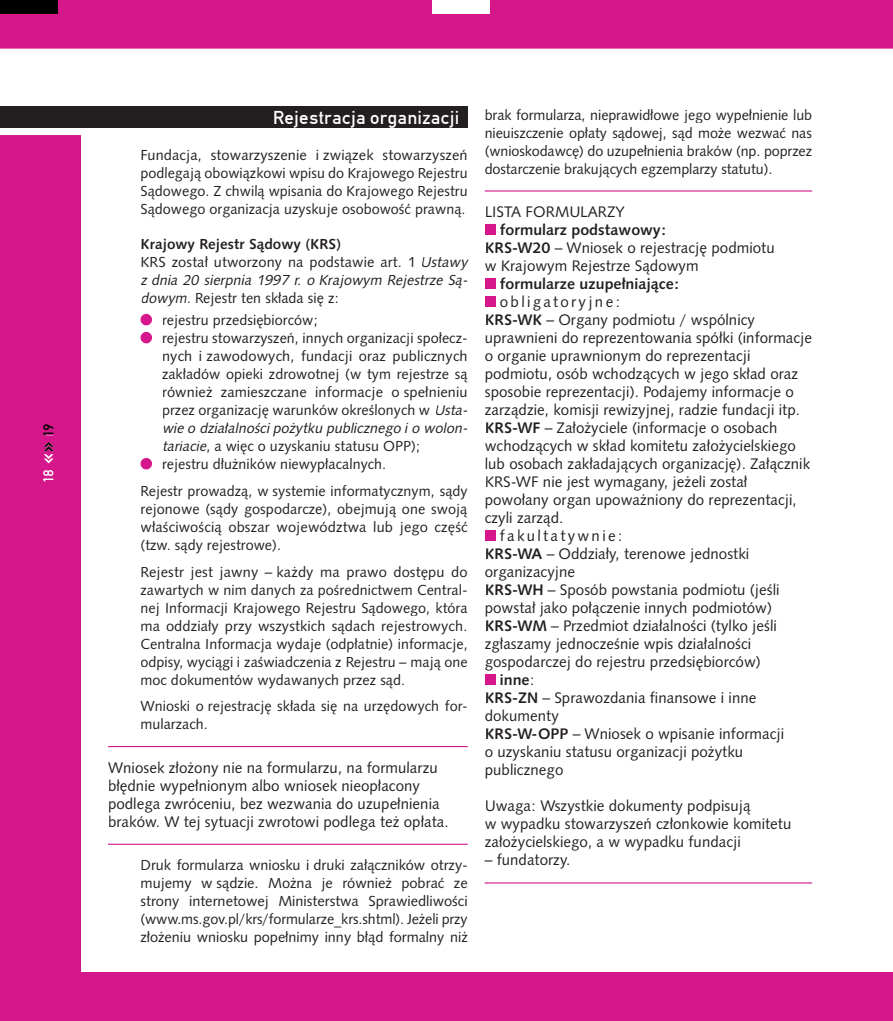
<style>
.page{position:relative;width:893px;height:1021px;background:#fff}
.page>*{position:absolute;margin:0;border:0;box-sizing:border-box;transform-origin:0 0}
.t1{font:19.5px "Mittelschrift Din DCE";color:#fff}
.t2{font:15px/18px "Humanst 531 PL";color:#231f20}
.t3{font:700 15px "Humanst 531 PL";color:#231f20}
.t4{font:15px "Humanst 531 PL";letter-spacing:.15em;color:#231f20}
.t5{font:15px "Mittelschrift Din DCE";color:#fff}
.t6{font:15px "Mittelschrift Din DCE";color:#000}
.t7{font:14.25px/18px "Humanst 531 PL";color:#231f20;text-align:justify}
.s1{font-weight:700}
.s2{font-style:italic}
.s3{font-weight:400}
</style>
<div class="page">
<hr style="left:108px;top:746px;width:360px;height:1px;background:#d5178b">
<hr style="left:108px;top:843px;width:360px;height:1px;background:#d5178b">
<div style="left:141px;top:314px;width:11px;height:11px;background:#d5178b;border-radius:50%"></div>
<div style="left:141px;top:332px;width:11px;height:11px;background:#d5178b;border-radius:50%"></div>
<div style="left:141px;top:458px;width:11px;height:11px;background:#d5178b;border-radius:50%"></div>
<hr style="left:485px;top:190px;width:327px;height:1px;background:#d5178b">
<hr style="left:485px;top:882px;width:327px;height:1px;background:#d5178b">
<div style="left:485px;top:224px;width:11px;height:11px;background:#d5178b"></div>
<div style="left:485px;top:278px;width:11px;height:11px;background:#d5178b"></div>
<div style="left:485px;top:296px;width:11px;height:11px;background:#d5178b"></div>
<div style="left:485px;top:530px;width:11px;height:11px;background:#d5178b"></div>
<div style="left:485px;top:674px;width:11px;height:11px;background:#d5178b"></div>
<div style="left:0;top:107px;width:468px;height:21px;background:#231f20"></div>
<div style="left:0;top:972px;width:893px;height:48px;background:#d5178b"></div>
<div style="left:0;top:135px;width:81px;height:837px;background:#d5178b"></div>
<div style="left:0;top:0;width:893px;height:49px;background:#d5178b"></div>
<div style="left:0;top:0;width:58px;height:13px;background:#000"></div>
<div style="left:432px;top:0;width:58px;height:14px;background:#fff"></div>
<svg style="left:44px;top:442px;width:10px;height:21px"></svg>
<div style="left:44px;top:424px;width:10px;height:11px;background:#d5178b"></div>
<p class="t6" style="left:41px;top:436px;width:14px;rotate:-90deg">19</p>
<p class="t5" style="left:41px;top:482px;width:14px;rotate:-90deg">18</p>
<h1 class="t1" style="left:273px;top:107px;width:188px">Rejestracja organizacji</h1>
<p class="t7" style="left:141px;top:146px;width:329px">Fundacja, stowarzyszenie i związek stowarzyszeń podlegają obowiązkowi wpisu do Krajowego Rejestru Sądowego. Z chwilą wpisania do Krajowego Rejestru Sądowego organizacja uzyskuje osobowość prawną.</p>
<p class="t7" style="left:141px;top:235px;width:332px;text-align:left"><span class="s1">Krajowy Rejestr Sądowy (KRS)<br></span>KRS został utworzony na podstawie art. 1 <span class="s2">Ustawy z dnia 20 sierpnia 1997 r. o Kraj owym Rej estrze Są&shy;dowym</span>. Rejestr ten składa się z:</p>
<p class="t7" style="left:162px;top:311px;width:310px;text-align:left">rejestru przedsiębiorców;<br>rejestru stowarzyszeń, innych organizacji społecz&shy;nych i zawodowych, fundacji oraz publicznych zakładów opieki zdrowotnej (w tym rejestrze są również zamieszczane informacje o spełnieniu przez organizację warunków określonych w <span class="s2">Usta&shy;wie o działalnościpożytku publicznego i o wolon&shy;tariacie</span>, a więc o uzyskaniu statusu OPP); rejestru dłużników niewypłacalnych.</p>
<p class="t7" style="left:141px;top:481px;width:329px">Rejestr prowadzą, w systemie informatycznym, sądy rejonowe (sądy gospodarcze), obejmują one swoją właściwością obszar województwa lub jego część (tzw. sądy rejestrowe).</p>
<p class="t7" style="left:141px;top:562px;width:329px">Rejestr jest jawny – każdy ma prawo dostępu do zawartych w nim danych za pośrednictwem Central&shy;nej Informacji Krajowego Rejestru Sądowego, która ma oddziały przy wszystkich sądach rejestrowych.<br>Centralna Informacja wydaje (odpłatnie) informacje, odpisy, wyciągi i zaświadczenia z Rejestru – mają one moc dokumentów wydawanych przez sąd.</p>
<p class="t7" style="left:141px;top:696px;width:329px">Wnioski o rejestrację składa się na urzędowych for&shy;mularzach.</p>
<p class="t2" style="left:108px;top:758px;width:342px">Wniosek złożony nie na formularzu, na formularzu błędnie wypełnionym albo wniosek nieopłacony podlega zwróceniu, bez wezwania do uzupełnienia braków. W tej sytuacji zwrotowi podlega też opłata.</p>
<p class="t7" style="left:141px;top:855px;width:329px">Druk formularza wniosku i druki załączników otrzy&shy;mujemy w sądzie. Można je również pobrać ze strony internetowej Ministerstwa Sprawiedliwości (www.ms.gov.pl/krs/formularze_krs.shtml). Jeżeli przy złożeniu wniosku popełnimy inny błąd formalny niż</p>
<p class="t7" style="left:485px;top:105px;width:329px">brak formularza, nieprawidłowe jego wypełnienie lub nieuiszczenie opłaty sądowej, sąd może wezwać nas (wnioskodawcę) do uzupełnienia braków (np. poprzez dostarczenie brakujących egzemplarzy statutu).</p>
<p class="t2" style="left:485px;top:202px;width:142px">LISTA FORMULARZY</p>
<p class="t2" style="left:485px;top:220px;width:291px;text-indent:15px"><span class="s1">formularz podstawowy:<br>KRS-W20</span> – Wniosek o rejestrację podmiotu w Krajowym Rejestrze Sądowym</p>
<p class="t3" style="left:500px;top:274px;width:181px">formularze uzupełniające:</p>
<p class="t4" style="left:500px;top:292px;width:122px">obligatoryjne:</p>
<p class="t2" style="left:485px;top:310px;width:272px"><span class="s1">KRS-WK</span> – Organy podmiotu / wspólnicy</p>
<p class="t2" style="left:485px;top:328px;width:329px">uprawnieni do reprezentowania spółki (informacje</p>
<p class="t2" style="left:485px;top:346px;width:267px">o organie uprawnionym do reprezentacji</p>
<p class="t2" style="left:485px;top:364px;width:315px">podmiotu, osób wchodzących w jego skład oraz</p>
<p class="t2" style="left:485px;top:382px;width:310px">sposobie reprezentacji). Podajemy informacje o</p>
<p class="t2" style="left:485px;top:400px;width:317px">zarządzie, komisji rewizyjnej, radzie fundacji itp.</p>
<p class="t2" style="left:485px;top:418px;width:294px"><span class="s1">KRS-WF</span> – Założyciele (informacje o osobach</p>
<p class="t2" style="left:485px;top:436px;width:313px">wchodzących w skład komitetu założycielskiego</p>
<p class="t2" style="left:485px;top:454px;width:327px">lub osobach zakładających organizację). Załącznik</p>
<p class="t2" style="left:485px;top:472px;width:264px">KRS-WF nie jest wymagany, jeżeli został</p>
<p class="t2" style="left:485px;top:490px;width:314px">powołany organ upoważniony do reprezentacji,</p>
<p class="t2" style="left:485px;top:508px;width:80px">czyli zarząd.</p>
<p class="t4" style="left:500px;top:526px;width:125px">fakultatywnie:</p>
<p class="t2" style="left:485px;top:544px;width:266px"><span class="s1">KRS-WA</span> – Oddziały, terenowe jednostki</p>
<p class="t2" style="left:485px;top:562px;width:92px">organizacyjne</p>
<p class="t2" style="left:485px;top:580px;width:296px"><span class="s1">KRS-WH</span> – Sposób powstania podmiotu (jeśli</p>
<p class="t2" style="left:485px;top:598px;width:289px">powstał jako połączenie innych podmiotów)</p>
<p class="t2" style="left:485px;top:616px;width:294px"><span class="s1">KRS-WM</span> – Przedmiot działalności (tylko jeśli</p>
<p class="t2" style="left:485px;top:634px;width:268px">zgłaszamy jednocześnie wpis działalności</p>
<p class="t2" style="left:485px;top:652px;width:278px">gospodarczej do rejestru przedsiębiorców)</p>
<p class="t3" style="left:500px;top:670px;width:36px">inne<span class="s3">:</span></p>
<p class="t2" style="left:485px;top:688px;width:273px"><span class="s1">KRS-ZN</span> – Sprawozdania finansowe i inne</p>
<p class="t2" style="left:485px;top:706px;width:76px">dokumenty</p>
<p class="t2" style="left:485px;top:724px;width:301px"><span class="s1">KRS-W-OPP</span> – Wniosek o wpisanie informacji</p>
<p class="t2" style="left:485px;top:742px;width:260px">o uzyskaniu statusu organizacji pożytku</p>
<p class="t2" style="left:485px;top:760px;width:80px">publicznego</p>
<p class="t2" style="left:485px;top:796px;width:308px">Uwaga: Wszystkie dokumenty podpisują<br>w wypadku stowarzyszeń członkowie komitetu założycielskiego, a w wypadku fundacji</p>
<p class="t2" style="left:485px;top:850px;width:87px">– fundatorzy.</p>
</div>
